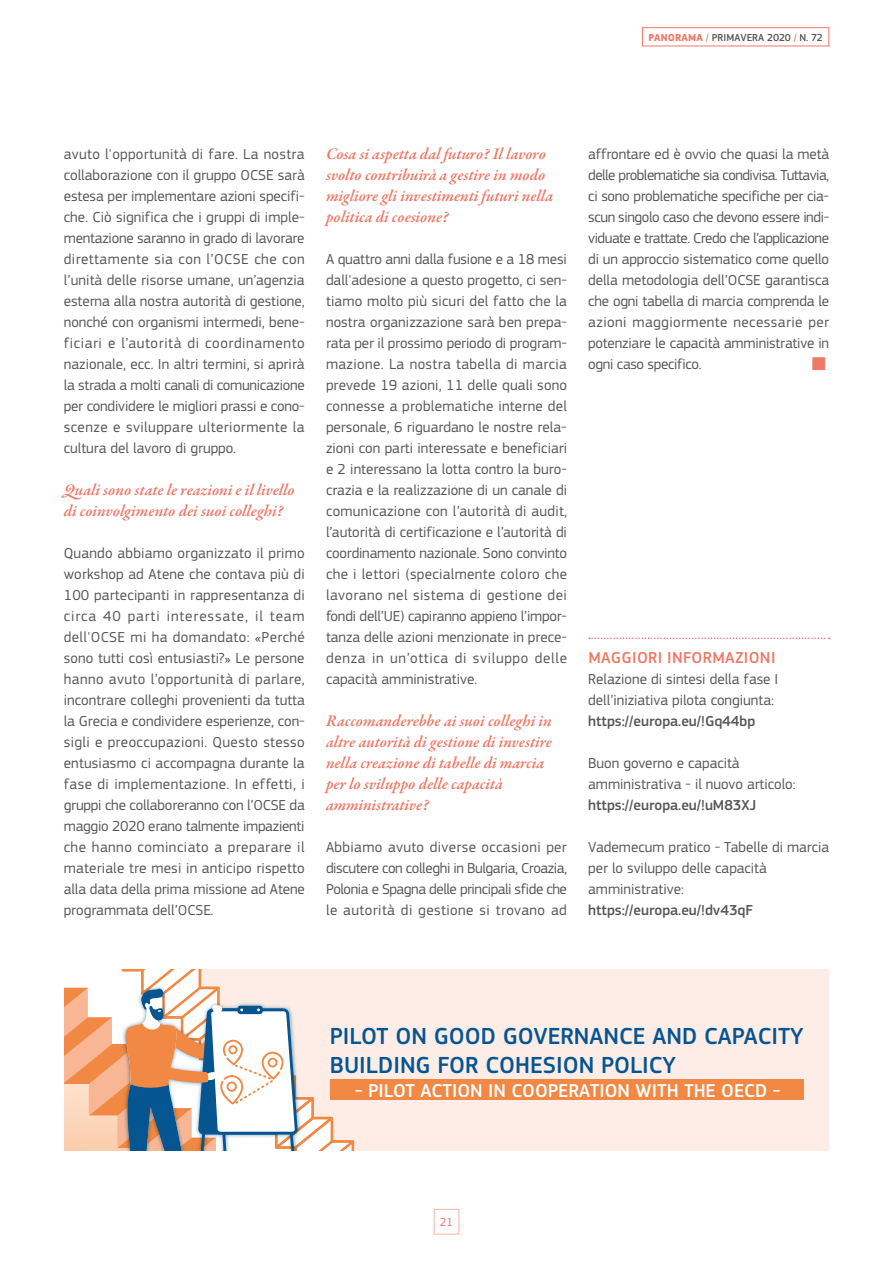
<style>
.page{position:relative;width:893px;height:1263px;background:#fff}
.page>*{position:absolute;margin:0;border:0;box-sizing:border-box;transform-origin:0 0}
.t1{font:500 24.15px/29px "EC Square Sans Pro";color:#055591}
.t2{font:500 19.35px "EC Square Sans Pro";color:#fff}
.t3{font:italic 600 16.5px/21px "Garamond Premr Pro";color:#ef7967}
.t4{font:500 16.5px "EC Square Sans Pro";letter-spacing:.02em;color:#ef7967}
.t5{font:15px/21px "EC Square Sans Pro";color:#575756;text-align:justify}
.t6{font:500 15px "EC Square Sans Pro";color:#575756}
.t7{font:12px "EC Square Sans Pro";color:#ef7967}
.t8{font:500 10.5px "EC Square Sans Pro";letter-spacing:.01em;color:#575756}
.s1{font-weight:700;color:#ef7967}
.s2{color:#ef7967}
</style>
<div class="page">
<div style="left:642px;top:27px;width:187px;height:19px;border:1px solid #ef7967"></div>
<div style="left:434px;top:1209px;width:25px;height:25px;border:1px solid #f7b4a2"></div>
<svg style="left:589px;top:637px;width:240px;height:2px"></svg>
<div style="left:65px;top:969px;width:763px;height:181px;background:#fdede6"></div>
<div style="left:330px;top:1080px;width:474px;height:20px;background:#f18844"></div>
<svg style="left:65px;top:969px;width:346px;height:181px"></svg>
<p class="t8" style="left:648px;top:31px;width:176px"><span class="s1">PANORAMA</span> <span class="s2">/</span> PRIMAVERA 2020 <span class="s2">/</span> N. 72</p>
<p class="t5" style="left:64px;top:144px;width:242px">avuto l'opportunità di fare. La nostra collaborazione con il gruppo OCSE sarà estesa per implementare azioni specifi&shy;che. Ciò significa che i gruppi di imple&shy;mentazione saranno in grado di lavorare direttamente sia con l’OCSE che con l’unità delle risorse umane, un’agenzia esterna alla nostra autorità di gestione, nonché con organismi intermedi, bene&shy;ficiari e l’autorità di coordinamento nazionale, ecc. In altri termini, si aprirà la strada a molti canali di comunicazione per condividere le migliori prassi e cono&shy;scenze e sviluppare ulteriormente la cultura del lavoro di gruppo.</p>
<p class="t3" style="left:64px;top:480px;width:233px">Quali sono state le reazioni e il livello di coinvolgimento dei suoi colleghi?</p>
<p class="t5" style="left:64px;top:543px;width:243px">Quando abbiamo organizzato il primo workshop ad Atene che contava più di 100 partecipanti in rappresentanza di circa 40 parti interessate, il team dell'OCSE mi ha domandato: «Perché sono tutti così entusiasti?» Le persone hanno avuto l’opportunità di parlare, incontrare colleghi provenienti da tutta la Grecia e condividere esperienze, con&shy;sigli e preoccupazioni. Questo stesso entusiasmo ci accompagna durante la fase di implementazione. In effetti, i gruppi che collaboreranno con l’OCSE da maggio 2020 erano talmente impazienti che hanno cominciato a preparare il materiale tre mesi in anticipo rispetto alla data della prima missione ad Atene programmata dell’OCSE.</p>
<p class="t3" style="left:326px;top:144px;width:229px">Cosa si aspetta dal futuro? Il lavoro svolto contribuirà a gestire in modo migliore gli investimenti futuri nella politica di coesione?</p>
<p class="t5" style="left:326px;top:249px;width:243px">A quattro anni dalla fusione e a 18 mesi dall'adesione a questo progetto, ci sen&shy;tiamo molto più sicuri del fatto che la nostra organizzazione sarà ben prepa&shy;rata per il prossimo periodo di program&shy;mazione. La nostra tabella di marcia prevede 19 azioni, 11 delle quali sono connesse a problematiche interne del personale, 6 riguardano le nostre rela&shy;zioni con parti interessate e beneficiari e 2 interessano la lotta contro la buro&shy;crazia e la realizzazione di un canale di comunicazione con l’autorità di audit, l’autorità di certificazione e l’autorità di coordinamento nazionale. Sono convinto che i lettori (specialmente coloro che lavorano nel sistema di gestione dei fondi dell’UE) capiranno appieno l’impor&shy;tanza delle azioni menzionate in prece&shy;denza in un’ottica di sviluppo delle capacità amministrative.</p>
<p class="t3" style="left:326px;top:711px;width:227px">Raccomanderebbe ai suoi colleghi in altre autorità di gestione di investire nella creazione di tabelle di marcia per lo sviluppo delle capacità amministrative?</p>
<p class="t5" style="left:326px;top:837px;width:243px">Abbiamo avuto diverse occasioni per discutere con colleghi in Bulgaria, Croazia, Polonia e Spagna delle principali sfide che le autorità di gestione si trovano ad</p>
<p class="t5" style="left:588px;top:144px;width:243px">affrontare ed è ovvio che quasi la metà delle problematiche sia condivisa. Tuttavia, ci sono problematiche specifiche per cia&shy;scun singolo caso che devono essere indi&shy;viduate e trattate. Credo che l’applicazione di un approccio sistematico come quello della metodologia dell’OCSE garantisca che ogni tabella di marcia comprenda le azioni maggiormente necessarie per potenziare le capacità amministrative in ogni caso specifico.</p>
<p class="t4" style="left:588px;top:648px;width:189px">MAGGIORI INFORMAZIONI</p>
<p class="t5" style="left:588px;top:669px;width:192px">Relazione di sintesi della fase I dell’iniziativa pilota congiunta:</p>
<p class="t6" style="left:588px;top:712px;width:168px">https://europa.eu/!Gq44bp</p>
<p class="t5" style="left:588px;top:753px;width:209px">Buon governo e capacità amministrativa - il nuovo articolo:</p>
<p class="t6" style="left:588px;top:796px;width:170px">https://europa.eu/!uM83XJ</p>
<p class="t5" style="left:588px;top:837px;width:242px;text-align:left">Vademecum pratico - Tabelle di marcia per lo sviluppo delle capacità amministrative:</p>
<p class="t6" style="left:588px;top:901px;width:166px">https://europa.eu/!dv43qF</p>
<h1 class="t1" style="left:330px;top:1022px;width:475px">PILOT ON GOOD GOVERNANCE AND CAPACITY<br>BUILDING FOR COHESION POLICY</h1>
<p class="t2" style="left:355px;top:1079px;width:426px">- PILOT ACTION IN COOPERATION WITH THE OECD -</p>
<p class="t7" style="left:440px;top:1215px;width:15px">21</p>
</div>
